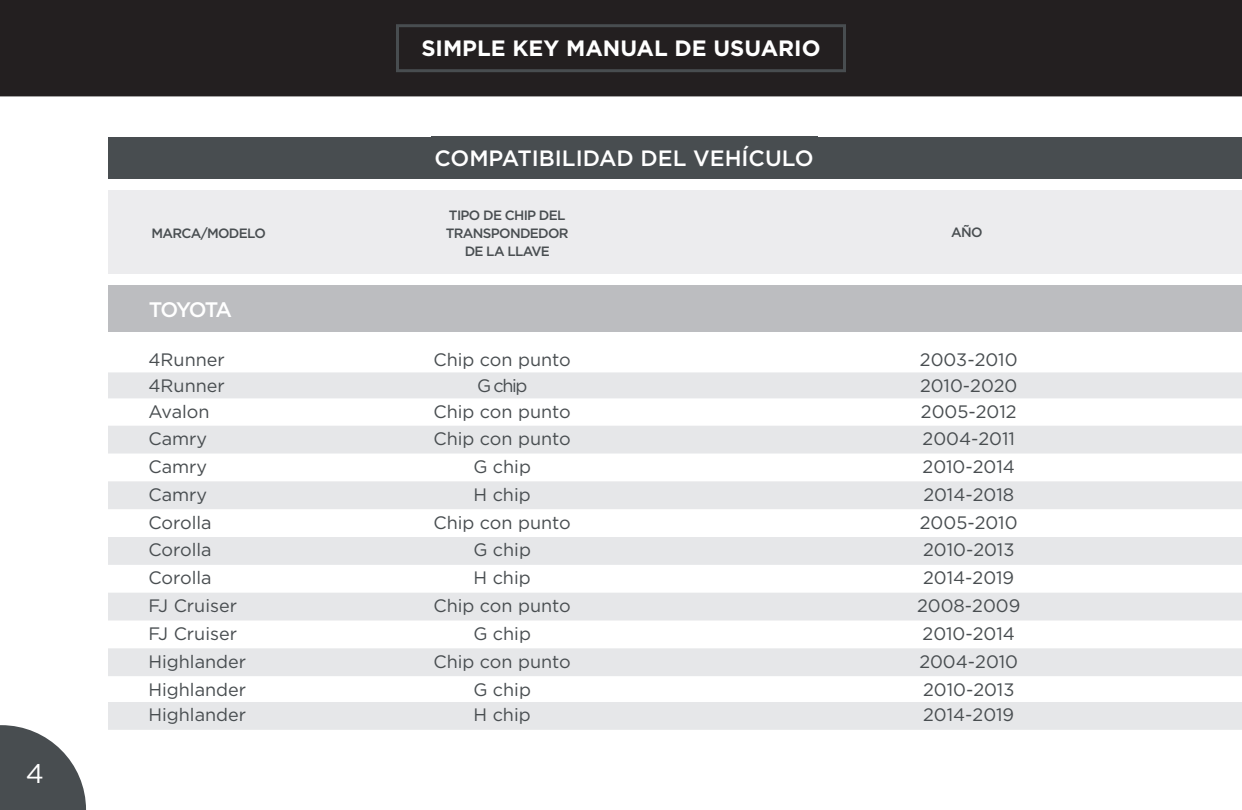
<style>
.page{position:relative;width:1242px;height:810px;background:#fff}
.page>*{position:absolute;margin:0;border:0;box-sizing:border-box;transform-origin:0 0}
.t1{font:27px "Gotham";color:#fff}
.Header_Box_1{font:500 22.2px "Gotham";color:#fff}
.t2{font:700 22.2px "Gotham";color:#fff}
.t3{font:500 21px "Gotham";letter-spacing:-.11em;color:#fff}
.t4{font:18px "Gotham";color:#484d50}
.t5{font:500 13.5px/18px "Gotham";letter-spacing:-.05em;color:#484d50}
</style>
<div class="page">
<div style="left:0;top:0;width:1242px;height:96px;background:#231f20"></div>
<svg style="left:0;top:725px;width:86px;height:85px"></svg>
<div style="left:396px;top:24px;width:450px;height:48px;border:3px solid #484d50"></div>
<div style="left:108px;top:190px;width:1134px;height:84px;background:#ececee"></div>
<div style="left:108px;top:285px;width:1134px;height:47px;background:#bcbdc0"></div>
<svg style="left:108px;top:372px;width:1134px;height:358px;fill:#e6e7e9"></svg>
<div style="left:108px;top:137px;width:1134px;height:42px;background:#484d50"></div>
<h1 class="t1" style="left:26px;top:758px;width:20px">4</h1>
<p class="t2" style="left:421px;top:35px;width:401px">SIMPLE KEY MANUAL DE USUARIO</p>
<p class="t5" style="left:151px;top:224px;width:116px">MARCA/MODELO</p>
<p class="t3" style="left:149px;top:298px;width:85px">TOYOTA</p>
<p class="Header_Box_1" style="left:435px;top:145px;width:380px">COMPATIBILIDAD DEL VEHÍCULO</p>
<p class="t5" style="left:446px;top:206px;width:124px">TIPO DE CHIP DEL<br>TRANSPONDEDOR</p>
<p class="t5" style="left:465px;top:242px;width:87px">DE LA LLAVE</p>
<p class="t5" style="left:951px;top:223px;width:33px">AÑO</p>
<p class="t4" style="left:148px;top:349px;width:78px">4Runner</p>
<p class="t4" style="left:434px;top:349px;width:139px">Chip con punto</p>
<p class="t4" style="left:920px;top:349px;width:99px">2003-2010</p>
<p class="t4" style="left:148px;top:375px;width:78px">4Runner</p>
<p class="t4" style="left:477px;top:375px;width:52px">G chip</p>
<p class="t4" style="left:920px;top:375px;width:99px">2010-2020</p>
<p class="t4" style="left:148px;top:401px;width:63px">Avalon</p>
<p class="t4" style="left:434px;top:401px;width:139px">Chip con punto</p>
<p class="t4" style="left:921px;top:401px;width:97px">2005-2012</p>
<p class="t4" style="left:148px;top:429px;width:60px">Camry</p>
<p class="t4" style="left:434px;top:429px;width:139px">Chip con punto</p>
<p class="t4" style="left:923px;top:429px;width:94px">2004-2011</p>
<p class="t4" style="left:148px;top:457px;width:60px">Camry</p>
<p class="t4" style="left:473px;top:457px;width:59px">G chip</p>
<p class="t4" style="left:923px;top:457px;width:94px">2010-2014</p>
<p class="t4" style="left:148px;top:484px;width:60px">Camry</p>
<p class="t4" style="left:474px;top:484px;width:59px">H chip</p>
<p class="t4" style="left:923px;top:484px;width:92px">2014-2018</p>
<p class="t4" style="left:148px;top:512px;width:65px">Corolla</p>
<p class="t4" style="left:434px;top:512px;width:139px">Chip con punto</p>
<p class="t4" style="left:920px;top:512px;width:99px">2005-2010</p>
<p class="t4" style="left:148px;top:540px;width:65px">Corolla</p>
<p class="t4" style="left:473px;top:540px;width:59px">G chip</p>
<p class="t4" style="left:923px;top:540px;width:93px">2010-2013</p>
<p class="t4" style="left:148px;top:568px;width:65px">Corolla</p>
<p class="t4" style="left:474px;top:568px;width:59px">H chip</p>
<p class="t4" style="left:923px;top:568px;width:93px">2014-2019</p>
<p class="t4" style="left:148px;top:596px;width:90px">FJ Cruiser</p>
<p class="t4" style="left:434px;top:596px;width:139px">Chip con punto</p>
<p class="t4" style="left:917px;top:596px;width:105px">2008-2009</p>
<p class="t4" style="left:148px;top:624px;width:90px">FJ Cruiser</p>
<p class="t4" style="left:473px;top:624px;width:59px">G chip</p>
<p class="t4" style="left:923px;top:624px;width:94px">2010-2014</p>
<p class="t4" style="left:148px;top:651px;width:99px">Highlander</p>
<p class="t4" style="left:434px;top:651px;width:139px">Chip con punto</p>
<p class="t4" style="left:919px;top:651px;width:100px">2004-2010</p>
<p class="t4" style="left:148px;top:679px;width:99px">Highlander</p>
<p class="t4" style="left:473px;top:679px;width:59px">G chip</p>
<p class="t4" style="left:923px;top:679px;width:93px">2010-2013</p>
<p class="t4" style="left:148px;top:705px;width:99px">Highlander</p>
<p class="t4" style="left:474px;top:705px;width:59px">H chip</p>
<p class="t4" style="left:923px;top:705px;width:93px">2014-2019</p>
</div>
